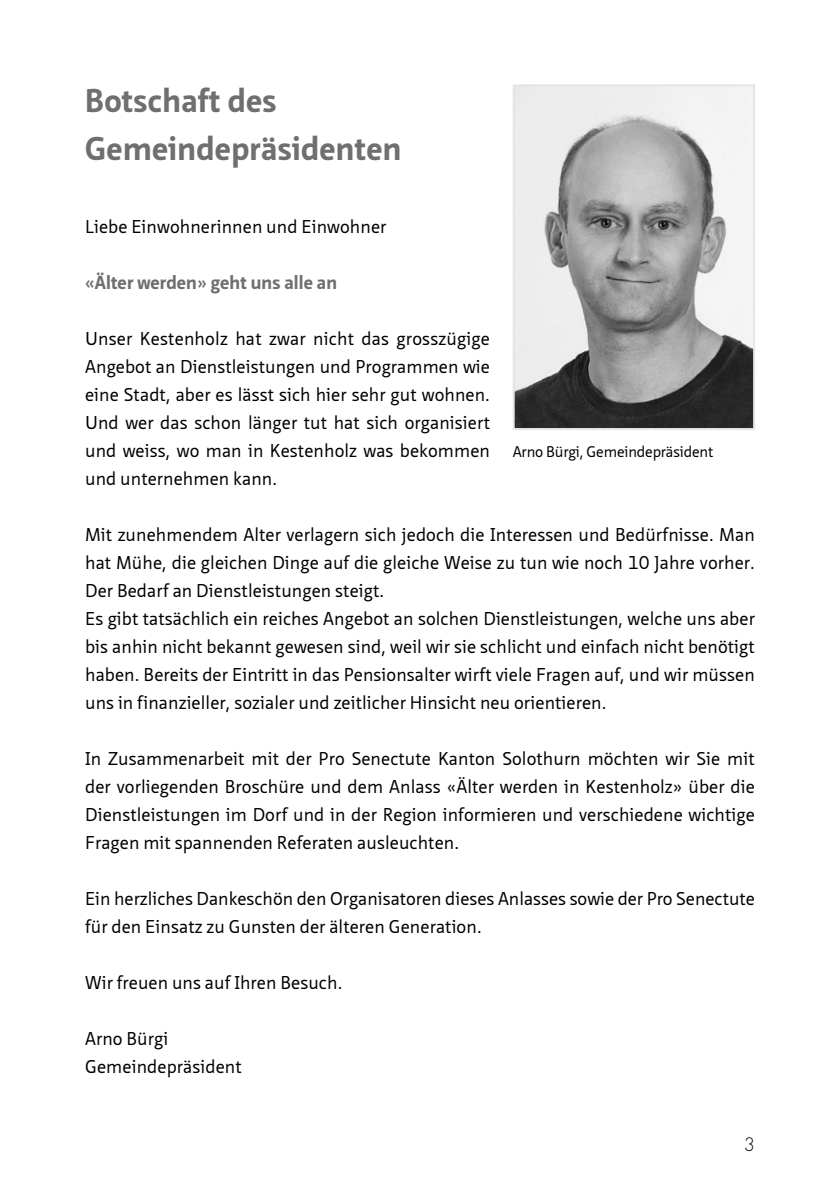
<style>
.page{position:relative;width:840px;height:1191px;background:#fff}
.page>*{position:absolute;margin:0;border:0;box-sizing:border-box;transform-origin:0 0}
.t1{font:700 32px/48px "Neue Sans Pro";letter-spacing:.01em;color:#706f6f}
.t2{font:700 18.4px "Neue Sans Pro";letter-spacing:.005em;color:#706f6f}
.t3{font:18px/28px "Neue Sans Pro";letter-spacing:.005em;color:#000}
.t4{font:300 18px "Futura";color:#000}
.t5{font:15px "Neue Sans Pro";letter-spacing:-.01em;color:#000}
</style>
<div class="page">
<img style="left:515px;top:87px;width:236px;height:340px">
<div style="left:512px;top:84px;width:242px;height:346px;border:2px solid #e5e5e5"></div>
<h1 class="t1" style="left:85px;top:76px;width:318px">Botschaft des<br>Gemeindepräsidenten</h1>
<p class="t3" style="left:85px;top:212px;width:302px">Liebe Einwohnerinnen und Einwohner</p>
<p class="t2" style="left:85px;top:270px;width:253px">«Älter werden» geht uns alle an</p>
<p class="t3" style="left:85px;top:324px;width:406px;text-align:justify">Unser Kestenholz hat zwar nicht das grosszügige Angebot an Dienstleistungen und Programmen wie eine Stadt, aber es lässt sich hier sehr gut wohnen.<br>Und wer das schon länger tut hat sich organisiert und weiss, wo man in Kestenholz was bekommen und unternehmen kann.</p>
<p class="t5" style="left:512px;top:442px;width:202px">Arno Bürgi, Gemeindepräsident</p>
<p class="t3" style="left:85px;top:520px;width:671px">Mit zunehmendem Alter verlagern sich jedoch die Interessen und Bedürfnisse. Man hat Mühe, die gleichen Dinge auf die gleiche Weise zu tun wie noch 10 Jahre vorher.<br>Der Bedarf an Dienstleistungen steigt.<br>Es gibt tatsächlich ein reiches Angebot an solchen Dienstleistungen, welche uns aber bis anhin nicht bekannt gewesen sind, weil wir sie schlicht und einfach nicht benötigt haben. Bereits der Eintritt in das Pensionsalter wirft viele Fragen auf, und wir müssen uns in finanzieller, sozialer und zeitlicher Hinsicht neu orientieren.</p>
<p class="t3" style="left:85px;top:744px;width:671px;text-align:justify">In Zusammenarbeit mit der Pro Senectute Kanton Solothurn möchten wir Sie mit der vorliegenden Broschüre und dem Anlass «Älter werden in Kestenholz» über die Dienstleistungen im Dorf und in der Region informieren und verschiedene wichtige Fragen mit spannenden Referaten ausleuchten.</p>
<p class="t3" style="left:85px;top:884px;width:670px">Ein herzliches Dankeschön den Organisatoren dieses Anlasses sowie der Pro Senectute für den Einsatz zu Gunsten der älteren Generation.</p>
<p class="t3" style="left:85px;top:968px;width:258px">Wir freuen uns auf Ihren Besuch.</p>
<p class="t3" style="left:85px;top:1024px;width:158px">Arno Bürgi<br>Gemeindepräsident</p>
<p class="t4" style="left:743px;top:1133px;width:13px">3</p>
</div>
